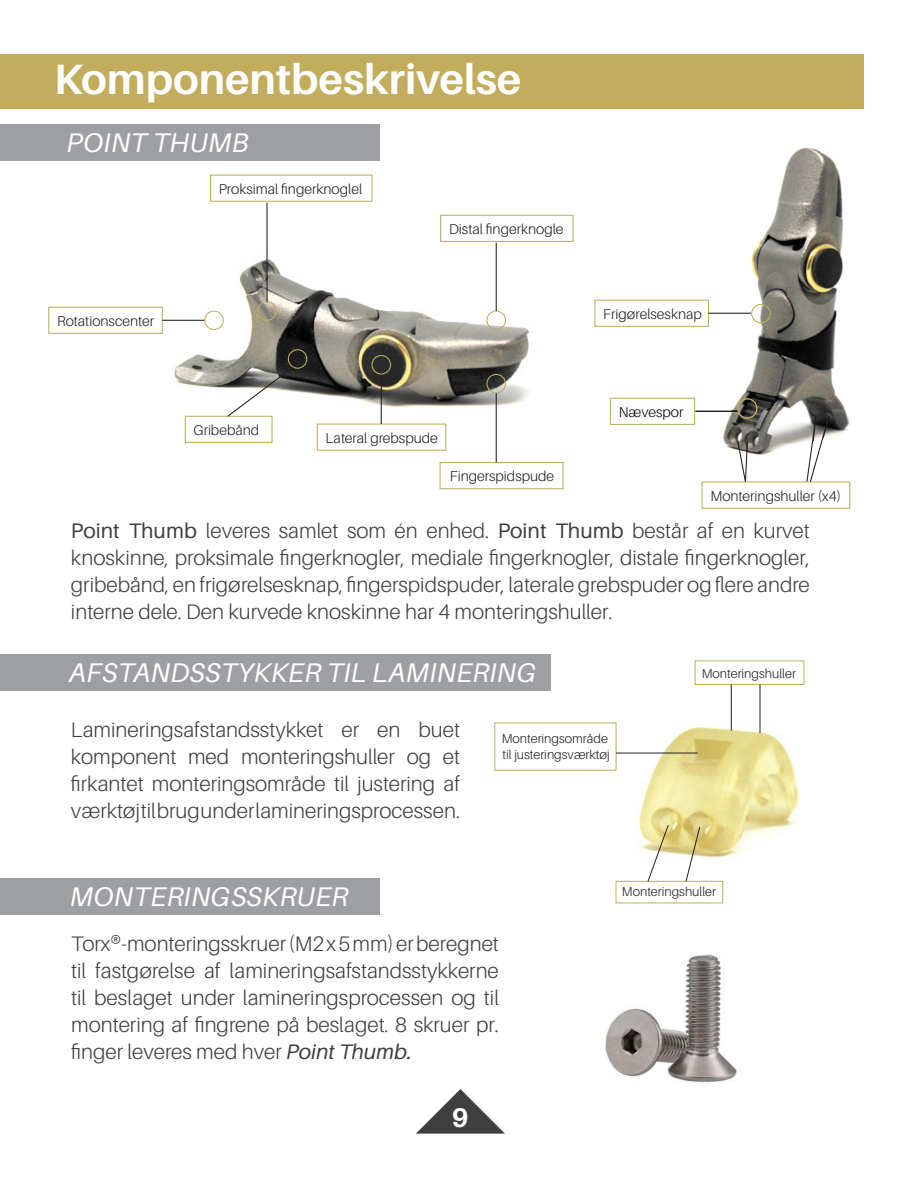
<style>
.page{position:relative;width:918px;height:1188px;background:#fff}
.page>*{position:absolute;margin:0;border:0;box-sizing:border-box;transform-origin:0 0}
.regular_paragraph{font:700 42.45px "Aileron";color:#fff}
.t1{font:italic 27px "Aileron";letter-spacing:.01em;color:#fff}
.Paragraph_Style_1{font:700 27px "Aileron";color:#fff}
.t2{font:300 21px/27px "Aileron";color:#3f3f3f;text-align:justify}
.t3{font:300 14.25px "Aileron";color:#231f20}
.t4{font:300 14.25px "Aileron";color:#050504}
.t5{font:300 12.9px/15.5px "Aileron";color:#231f20}
.s1{font-weight:400}
.s2{font-weight:400;font-style:italic}
</style>
<div class="page">
<img style="left:171px;top:252px;width:359px;height:160px">
<div style="left:48px;top:307px;width:115px;height:27px;border:1px solid #c2ad5c"></div>
<hr style="left:162px;top:320px;width:43px;height:1px;background:#231f20">
<div style="left:204px;top:311px;width:20px;height:19px;border:1px solid #c2ad5c;border-radius:50%"></div>
<div style="left:257px;top:301px;width:20px;height:20px;border:1px solid #c2ad5c;border-radius:50%"></div>
<div style="left:288px;top:349px;width:19px;height:20px;border:1px solid #c2ad5c;border-radius:50%"></div>
<div style="left:371px;top:355px;width:20px;height:20px;border:1px solid #c2ad5c;border-radius:50%"></div>
<div style="left:486px;top:311px;width:20px;height:19px;border:1px solid #c2ad5c;border-radius:50%"></div>
<div style="left:486px;top:374px;width:20px;height:19px;border:1px solid #c2ad5c;border-radius:50%"></div>
<div style="left:210px;top:175px;width:163px;height:27px;border:1px solid #c2ad5c"></div>
<hr style="left:266px;top:203px;width:2px;height:99px;background:#231f20">
<div style="left:185px;top:416px;width:88px;height:27px;border:1px solid #c2ad5c"></div>
<svg style="left:226px;top:366px;width:69px;height:52px"></svg>
<div style="left:317px;top:424px;width:129px;height:27px;border:1px solid #c2ad5c"></div>
<div style="left:440px;top:462px;width:124px;height:27px;border:1px solid #c2ad5c"></div>
<div style="left:440px;top:215px;width:134px;height:27px;border:1px solid #c2ad5c"></div>
<hr style="left:496px;top:243px;width:1px;height:68px;background:#231f20">
<img style="left:717px;top:147px;width:133px;height:308px">
<div style="left:751px;top:304px;width:20px;height:19px;border:1px solid #c2ad5c;border-radius:50%"></div>
<div style="left:737px;top:398px;width:20px;height:20px;border:1px solid #c2ad5c;border-radius:9px"></div>
<div style="left:594px;top:300px;width:115px;height:27px;border:1px solid #c2ad5c"></div>
<hr style="left:708px;top:313px;width:43px;height:1px;background:#231f20">
<div style="left:610px;top:398px;width:85px;height:27px;border:1px solid #c2ad5c"></div>
<hr style="left:695px;top:411px;width:43px;height:1px;background:#231f20">
<hr style="left:381px;top:375px;width:1px;height:49px;background:#231f20">
<hr style="left:496px;top:393px;width:1px;height:70px;background:#231f20">
<svg style="left:737px;top:440px;width:12px;height:41px"></svg>
<svg style="left:806px;top:415px;width:24px;height:66px"></svg>
<div style="left:701px;top:481px;width:149px;height:28px;border:1px solid #c2ad5c"></div>
<div style="left:0;top:878px;width:379px;height:37px;background:#9d9fa2"></div>
<div style="left:0;top:654px;width:551px;height:37px;background:#9d9fa2"></div>
<div style="left:0;top:124px;width:379px;height:37px;background:#9d9fa2"></div>
<div style="left:0;top:54px;width:864px;height:54px;background:#c2ad5c"></div>
<svg style="left:416px;top:1089px;width:89px;height:45px"></svg>
<img style="left:605px;top:954px;width:132px;height:129px">
<img style="left:631px;top:715px;width:168px;height:143px">
<div style="left:616px;top:881px;width:107px;height:22px;border:1px solid #c2ad5c"></div>
<svg style="left:647px;top:824px;width:23px;height:59px"></svg>
<svg style="left:685px;top:826px;width:16px;height:56px"></svg>
<div style="left:695px;top:660px;width:109px;height:25px;border:1px solid #c2ad5c"></div>
<hr style="left:731px;top:684px;width:1px;height:47px;background:#231f20">
<hr style="left:760px;top:684px;width:1px;height:49px;background:#231f20">
<hr style="left:616px;top:753px;width:82px;height:1px;background:#231f20">
<p class="regular_paragraph" style="left:54px;top:56px;width:469px">Komponentbeskrivelse</p>
<p class="t1" style="left:67px;top:128px;width:184px">POINT THUMB</p>
<p class="t3" style="left:57px;top:313px;width:99px">Rotationscenter</p>
<p class="t3" style="left:219px;top:181px;width:145px">Proksimal fingerknoglel</p>
<p class="t3" style="left:449px;top:221px;width:116px">Distal fingerknogle</p>
<p class="t3" style="left:194px;top:422px;width:67px">Gribebånd</p>
<p class="t3" style="left:326px;top:430px;width:114px">Lateral grebspude</p>
<p class="t3" style="left:450px;top:469px;width:106px">Fingerspidspude</p>
<p class="t3" style="left:603px;top:306px;width:100px">Frigørelsesknap</p>
<p class="t4" style="left:619px;top:404px;width:66px">Nævespor</p>
<p class="t3" style="left:710px;top:488px;width:132px">Monteringshuller (x4)</p>
<p class="t2" style="left:71px;top:518px;width:740px"><span class="s1">Point Thumb</span> leveres samlet som én enhed. <span class="s1">Point Thumb</span> består af en kurvet knoskinne, proksimale fingerknogler, mediale fingerknogler, distale fingerknogler, gribebånd, en frigørelsesknap, fingerspidspuder, laterale grebspuder og flere andre interne dele. Den kurvede knoskinne har 4 monteringshuller.</p>
<p class="t1" style="left:69px;top:658px;width:470px">AFSTANDSSTYKKER TIL LAMINERING</p>
<p class="t2" style="left:71px;top:717px;width:391px">Lamineringsafstandsstykket er en buet komponent med monteringshuller og et firkantet monteringsområde til justering af værktøj til brug under lamineringsprocessen.</p>
<p class="t5" style="left:502px;top:731px;width:110px">Monteringsområde til justeringsværktøj</p>
<p class="t5" style="left:702px;top:666px;width:96px">Monteringshuller</p>
<p class="t1" style="left:70px;top:882px;width:280px">MONTERINGSSKRUER</p>
<p class="t2" style="left:71px;top:930px;width:429px">Torx®-monteringsskruer (M2 x 5 mm) er beregnet til fastgørelse af lamineringsafstandsstykkerne til beslaget under lamineringsprocessen og til montering af fingrene på beslaget. 8 skruer pr. finger leveres med hver <span class="s2">Point Thumb.</span></p>
<p class="Paragraph_Style_1" style="left:452px;top:1102px;width:18px">9</p>
<p class="t5" style="left:622px;top:884px;width:96px">Monteringshuller</p>
</div>
